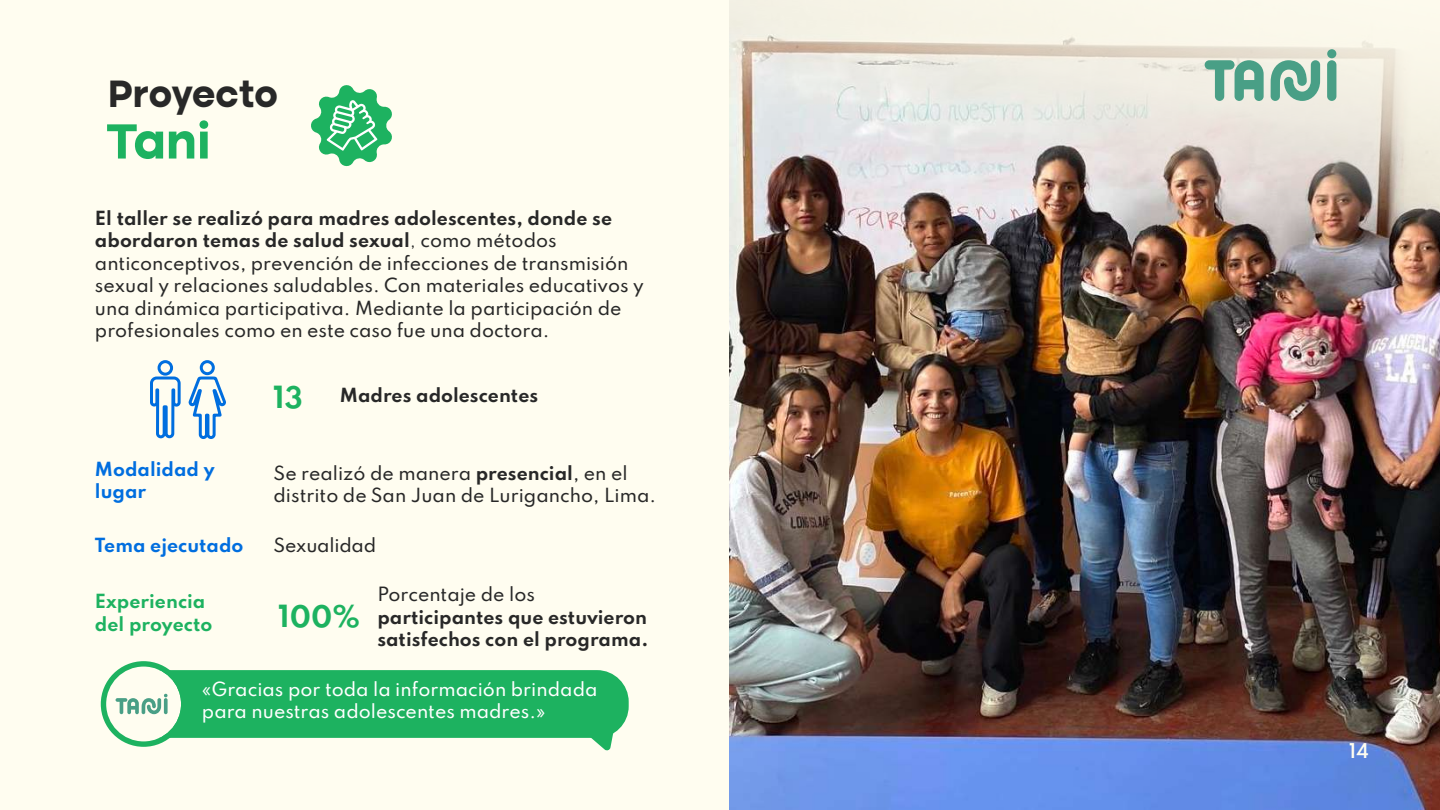
<style>
.page{position:relative;width:1440px;height:810px;background:#fffdf0}
.page>*{position:absolute;margin:0;border:0;box-sizing:border-box;transform-origin:0 0}
.t1{font:700 51px "Altone Trial";color:#1db260}
.t2{font:700 38.4px "Altone Trial";color:#282828}
.t3{font:700 27px "Spartan";color:#1db260}
.t4{font:600 18px "Spartan";color:#fffdf0}
.t5{font:500 17.25px/22.5px "Spartan";color:#282828}
.t6{font:700 17.25px/22.5px "Spartan";color:#282828}
.t7{font:500 17.25px/22.5px "Spartan";color:#fff}
.t8{font:700 17.25px/22.5px "Spartan";color:#006edf}
.t9{font:700 17.25px/22.5px "Spartan";color:#1db260}
.s1{font-weight:700}
.s2{font-weight:400}
</style>
<div class="page">
<img style="left:730px;top:302px;width:710px;height:508px">
<img style="left:730px;top:0;width:710px;height:302px">
<svg style="left:311px;top:85px;width:81px;height:82px"></svg>
<div style="left:158px;top:360px;width:15px;height:16px;border:3px solid #006edf;border-radius:50%"></div>
<div style="left:200px;top:360px;width:15px;height:15px;border:3px solid #006edf;border-radius:50%"></div>
<svg style="left:150px;top:375px;width:76px;height:64px"></svg>
<div style="left:1327px;top:60px;width:9px;height:41px;background:#499f86;border-radius:5px"></div>
<svg style="left:1327px;top:49px;width:9px;height:9px"></svg>
<svg style="left:1205px;top:60px;width:59px;height:41px"></svg>
<svg style="left:1271px;top:60px;width:49px;height:41px"></svg>
<div style="left:117px;top:670px;width:512px;height:68px;background:#1db260;border-radius:32px"></div>
<svg style="left:580px;top:731px;width:36px;height:20px"></svg>
<svg style="left:101px;top:661px;width:85px;height:86px"></svg>
<h2 class="t2" style="left:108px;top:76px;width:172px">Proyecto</h2>
<h1 class="t1" style="left:107px;top:118px;width:105px">Tani</h1>
<p class="t5" style="left:95px;top:206px;width:550px"><span class="s1">El taller se realizó para madres adolescentes, donde se abordaron temas de salud sexual</span><span class="s2">,</span> como métodos anticonceptivos, prevención de infecciones de transmisión sexual y relaciones saludables. Con materiales educativos y una dinámica participativa. Mediante la participación de profesionales como en este caso fue una doctora.</p>
<p class="t8" style="left:95px;top:457px;width:121px">Modalidad y lugar</p>
<p class="t8" style="left:95px;top:533px;width:150px">Tema ejecutado</p>
<p class="t9" style="left:95px;top:590px;width:119px">Experiencia del proyecto</p>
<h3 class="t3" style="left:274px;top:376px;width:31px">13</h3>
<p class="t6" style="left:340px;top:384px;width:200px">Madres adolescentes</p>
<p class="t5" style="left:274px;top:461px;width:384px">Se realizó de manera <span class="s1">presencial</span>, en el distrito de San Juan de Lurigancho, Lima.</p>
<p class="t5" style="left:274px;top:533px;width:104px">Sexualidad</p>
<h3 class="t3" style="left:279px;top:595px;width:83px">100%</h3>
<p class="t5" style="left:377px;top:583px;width:159px">Porcentaje de los</p>
<p class="t6" style="left:377px;top:605px;width:273px">participantes que estuvieron satisfechos con el programa.</p>
<p class="t7" style="left:202px;top:677px;width:397px">«Gracias por toda la información brindada para nuestras adolescentes madres.»</p>
<p class="t4" style="left:1349px;top:737px;width:21px">14</p>
</div>
